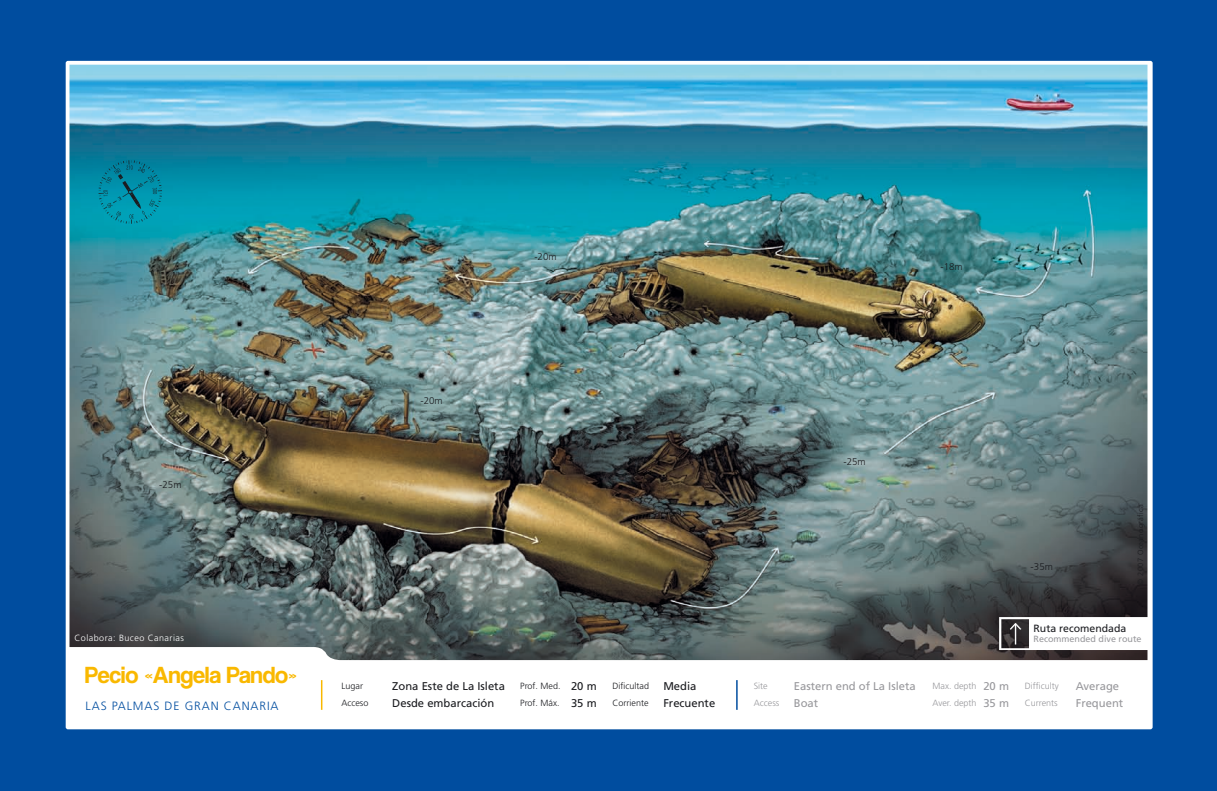
<style>
.page{position:relative;width:1217px;height:791px;background:#fff}
.page>*{position:absolute;margin:0;border:0;box-sizing:border-box;transform-origin:0 0}
.t1{font:22.5px "Coolvetica";color:#f9b800}
.t2{font:300 12px "Frutiger";letter-spacing:.075em;color:#004d9f}
.t3{font:11.25px/17.1px "Frutiger";color:#1b1c20}
.t4{font:11.25px/17.1px "Frutiger";color:#98989c}
.t5{font:10.5px "Frutiger";color:#1b1c20}
.t6{font:300 9.75px "Frutiger";letter-spacing:.005em;color:#1b1c20}
.t7{font:300 9px/17.1px "Frutiger";color:#1b1c20}
.t8{font:300 9px/17.1px "Frutiger";color:#98989c}
.t9{font:300 9px "Frutiger";letter-spacing:.05em;color:#fff}
.t10{font:9px "Frutiger";color:#98989c}
</style>
<div class="page">
<div style="left:0;top:0;width:1216px;height:791px;background:#004d9f"></div>
<div style="left:66px;top:61px;width:1086px;height:668px;background:#fff;border-radius:2px"></div>
<hr style="left:321px;top:680px;width:1px;height:30px;background:#f9b800">
<hr style="left:736px;top:680px;width:1px;height:30px;background:#004d9f">
<img style="left:69px;top:65px;width:1078px;height:595px">
<svg style="left:998px;top:617px;width:149px;height:33px"></svg>
<svg style="left:98px;top:160px;width:64px;height:64px;background:#018aa2"></svg>
<p class="t6" style="left:534px;top:251px;width:24px">-20m</p>
<p class="t6" style="left:940px;top:261px;width:24px">-18m</p>
<p class="t6" style="left:159px;top:479px;width:24px">-25m</p>
<p class="t6" style="left:420px;top:395px;width:24px">-20m</p>
<p class="t6" style="left:843px;top:456px;width:24px">-25m</p>
<p class="t6" style="left:1030px;top:561px;width:24px">-35m</p>
<p class="t9" style="left:74px;top:632px;width:111px">Colabora: Buceo Canarias</p>
<p class="t5" style="left:1033px;top:622px;width:94px">Ruta recomendada</p>
<p class="t10" style="left:1033px;top:634px;width:110px">Recommended dive route</p>
<h1 class="t1" style="left:85px;top:664px;width:213px">Pecio «Angela Pando»</h1>
<p class="t3" style="left:392px;top:677px;width:114px">Zona Este de La Isleta</p>
<p class="t3" style="left:571px;top:677px;width:27px">20 m<br>35 m</p>
<p class="t3" style="left:663px;top:677px;width:53px">Media<br>Frecuente</p>
<p class="t7" style="left:520px;top:678px;width:42px">Prof. Med.<br>Prof. Máx.</p>
<p class="t7" style="left:612px;top:678px;width:38px">Dificultad<br>Corriente</p>
<p class="t8" style="left:753px;top:678px;width:15px">Site</p>
<p class="t7" style="left:341px;top:678px;width:28px">Lugar<br>Acceso</p>
<p class="t3" style="left:392px;top:695px;width:103px">Desde embarcación</p>
<p class="t2" style="left:85px;top:699px;width:194px">LAS PALMAS DE GRAN CANARIA</p>
<p class="t8" style="left:753px;top:695px;width:27px">Access</p>
<p class="t4" style="left:793px;top:677px;width:123px">Eastern end of La Isleta</p>
<p class="t4" style="left:983px;top:677px;width:27px">20 m<br>35 m</p>
<p class="t4" style="left:1075px;top:677px;width:49px">Average<br>Frequent</p>
<p class="t8" style="left:932px;top:678px;width:46px">Max. depth<br>Aver. depth</p>
<p class="t8" style="left:1024px;top:678px;width:35px">Difficulty<br>Currents</p>
<p class="t4" style="left:793px;top:695px;width:26px">Boat</p>
</div>
